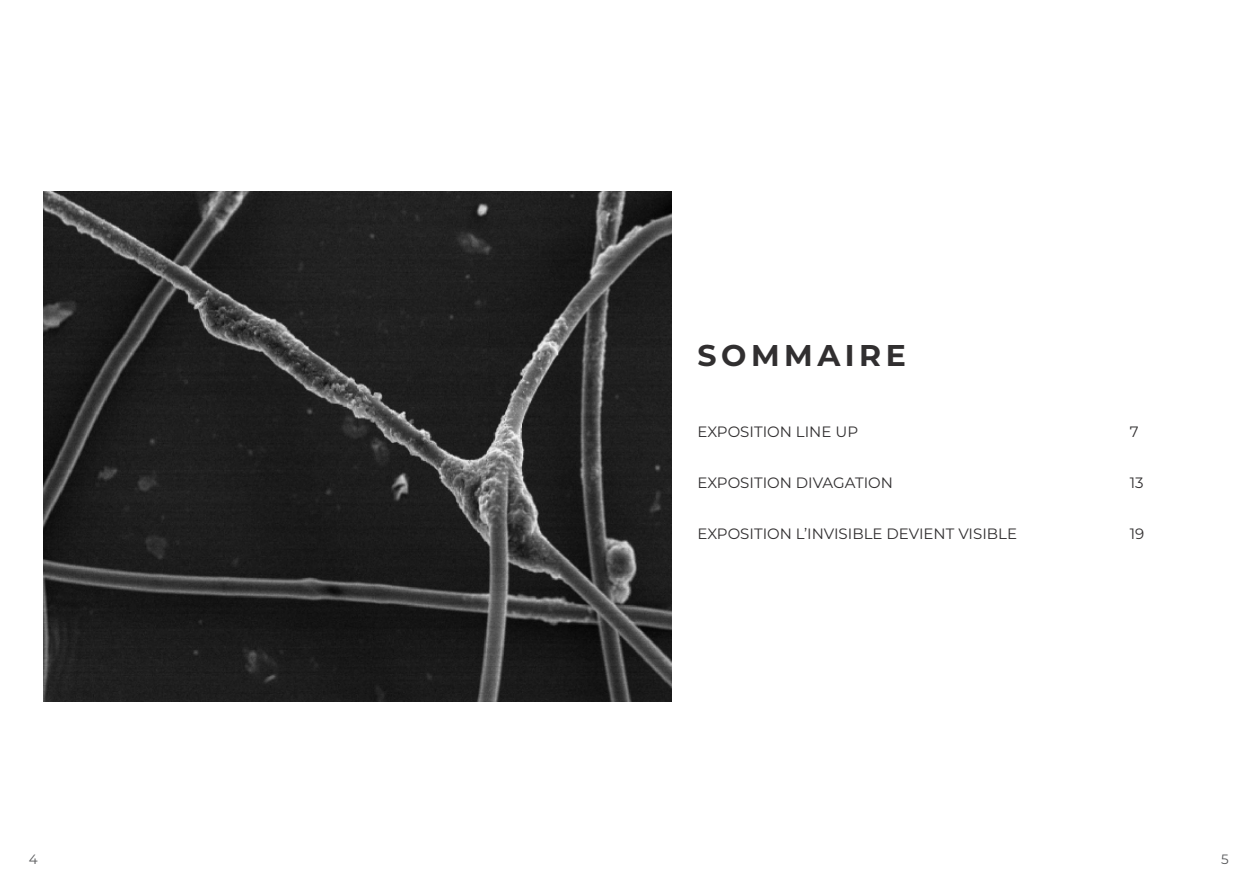
<style>
.page{position:relative;width:1259px;height:893px;background:#fff}
.page>*{position:absolute;margin:0;border:0;box-sizing:border-box;transform-origin:0 0}
.t1{font:700 30px "Montserrat";letter-spacing:.15em;color:#312f30}
.t2{font:15px "Montserrat";color:#312f30}
.t3{font:13.5px "Montserrat";color:#57585a}
</style>
<div class="page">
<img style="left:43px;top:191px;width:628px;height:511px">
<h1 class="t1" style="left:697px;top:334px;width:210px">SOMMAIRE</h1>
<p class="t2" style="left:697px;top:421px;width:162px">EXPOSITION LINE UP</p>
<p class="t2" style="left:1129px;top:421px;width:10px">7</p>
<p class="t2" style="left:697px;top:472px;width:197px">EXPOSITION DIVAGATION</p>
<p class="t2" style="left:1129px;top:472px;width:15px">13</p>
<p class="t2" style="left:697px;top:523px;width:321px">EXPOSITION L’INVISIBLE DEVIENT VISIBLE</p>
<p class="t2" style="left:1129px;top:523px;width:16px">19</p>
<p class="t3" style="left:29px;top:849px;width:10px">4</p>
<p class="t3" style="left:1221px;top:849px;width:9px">5</p>
</div>
